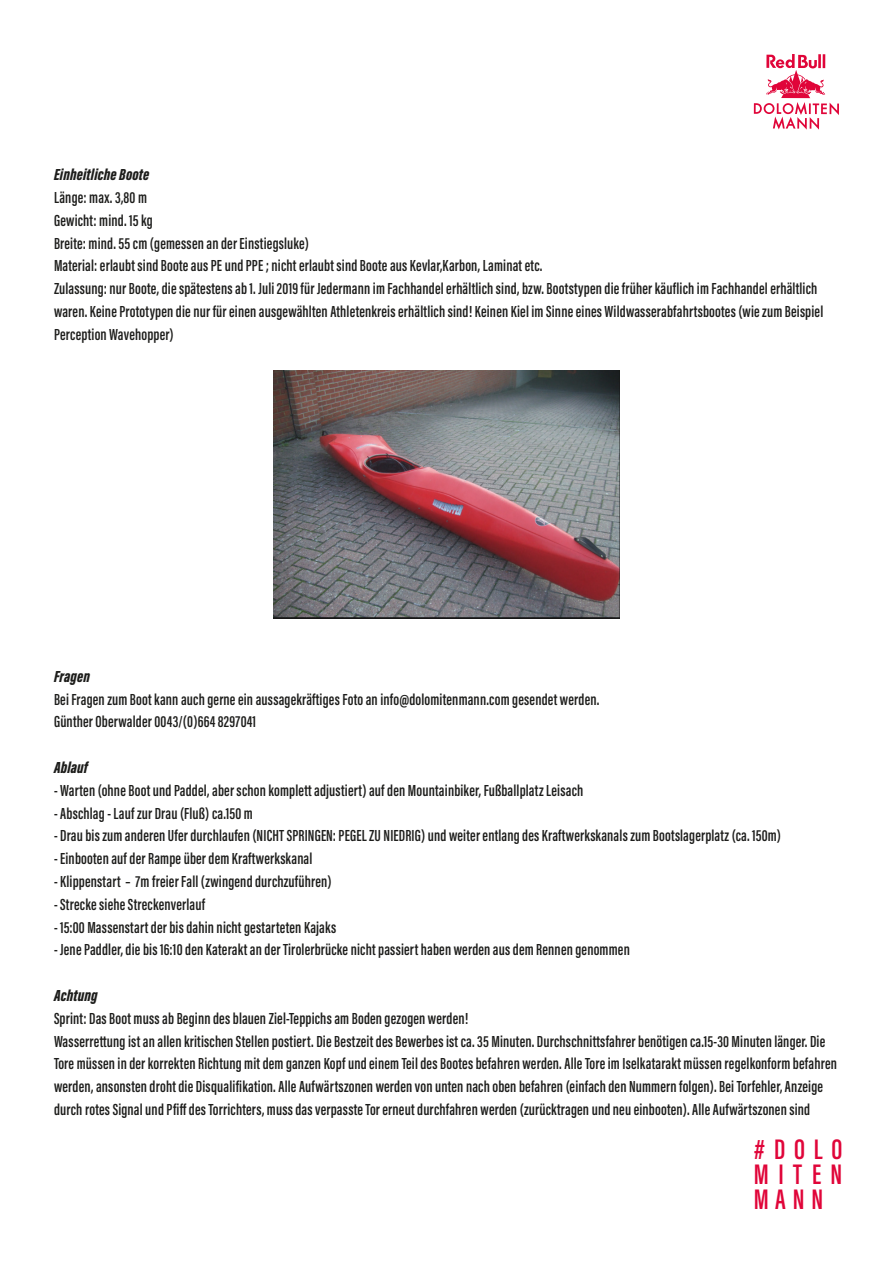
<style>
.page{position:relative;width:893px;height:1263px;background:#fff}
.page>*{position:absolute;margin:0;border:0;box-sizing:border-box;transform-origin:0 0}
.t1{font:600 29.1px/25.2px "Acumin Pro Extra Cond";letter-spacing:.3em;color:#e00539;text-align:justify}
.t2{font:600 16.5px/22.8px "Acumin Pro Extra Cond";letter-spacing:.01em;color:#1d1d1b}
.t3{font:italic 900 16.5px "Acumin Pro Extra Cond";letter-spacing:.01em;color:#1d1d1b}
</style>
<div class="page">
<img style="left:273px;top:370px;width:347px;height:249px">
<svg style="left:754px;top:54px;width:85px;height:76px"></svg>
<p class="t3" style="left:54px;top:164px;width:97px">Einheitliche Boote</p>
<p class="t2" style="left:54px;top:186px;width:771px">Länge: max. 3,80 m<br>Gewicht: mind. 15 kg<br>Breite: mind. 55 cm (gemessen an der Einstiegsluke)<br>Material: erlaubt sind Boote aus PE und PPE ; nicht erlaubt sind Boote aus Kevlar,Karbon, Laminat etc.<br>Zulassung: nur Boote, die spätestens ab 1. Juli 2019 für Jedermann im Fachhandel erhältlich sind, bzw. Bootstypen die früher käuflich im Fachhandel erhältlich waren. Keine Prototypen die nur für einen ausgewählten Athletenkreis erhältlich sind! Keinen Kiel im Sinne eines Wildwasserabfahrtsbootes (wie zum Beispiel Perception Wavehopper)</p>
<p class="t3" style="left:54px;top:666px;width:37px">Fragen</p>
<p class="t2" style="left:54px;top:687px;width:547px">Bei Fragen zum Boot kann auch gerne ein aussagekräftiges Foto an info@dolomitenmann.com gesendet werden.<br>Günther Oberwalder 0043/(0)664 8297041</p>
<p class="t3" style="left:54px;top:757px;width:35px">Ablauf</p>
<p class="t2" style="left:54px;top:779px;width:531px">- Warten (ohne Boot und Paddel, aber schon komplett adjustiert) auf den Mountainbiker, Fußballplatz Leisach</p>
<p class="t2" style="left:54px;top:801px;width:200px">- Abschlag - Lauf zur Drau (Fluß) ca.150 m</p>
<p class="t2" style="left:54px;top:824px;width:728px">- Drau bis zum anderen Ufer durchlaufen (NICHT SPRINGEN: PEGEL ZU NIEDRIG) und weiter entlang des Kraftwerkskanals zum Bootslagerplatz (ca. 150m)</p>
<p class="t2" style="left:54px;top:847px;width:260px">- Einbooten auf der Rampe über dem Kraftwerkskanal</p>
<p class="t2" style="left:54px;top:870px;width:279px">- Klippenstart – 7m freier Fall (zwingend durchzuführen)</p>
<p class="t2" style="left:54px;top:893px;width:153px">- Strecke siehe Streckenverlauf</p>
<p class="t2" style="left:54px;top:915px;width:284px">- 15:00 Massenstart der bis dahin nicht gestarteten Kajaks</p>
<p class="t2" style="left:54px;top:938px;width:577px">- Jene Paddler, die bis 16:10 den Katerakt an der Tirolerbrücke nicht passiert haben werden aus dem Rennen genommen</p>
<p class="t3" style="left:54px;top:985px;width:45px">Achtung</p>
<p class="t2" style="left:54px;top:1007px;width:784px">Sprint: Das Boot muss ab Beginn des blauen Ziel-Teppichs am Boden gezogen werden!<br>Wasserrettung ist an allen kritischen Stellen postiert. Die Bestzeit des Bewerbes ist ca. 35 Minuten. Durchschnittsfahrer benötigen ca.15-30 Minuten länger. Die Tore müssen in der korrekten Richtung mit dem ganzen Kopf und einem Teil des Bootes befahren werden. Alle Tore im Iselkatarakt müssen regelkonform befahren werden, ansonsten droht die Disqualifikation. Alle Aufwärtszonen werden von unten nach oben befahren (einfach den Nummern folgen). Bei Torfehler, Anzeige durch rotes Signal und Pfiff des Torrichters, muss das verpasste Tor erneut durchfahren werden (zurücktragen und neu einbooten). Alle Aufwärtszonen sind</p>
<h1 class="t1" style="left:754px;top:1136px;width:90px">#DOLO MITEN MANN</h1>
</div>
